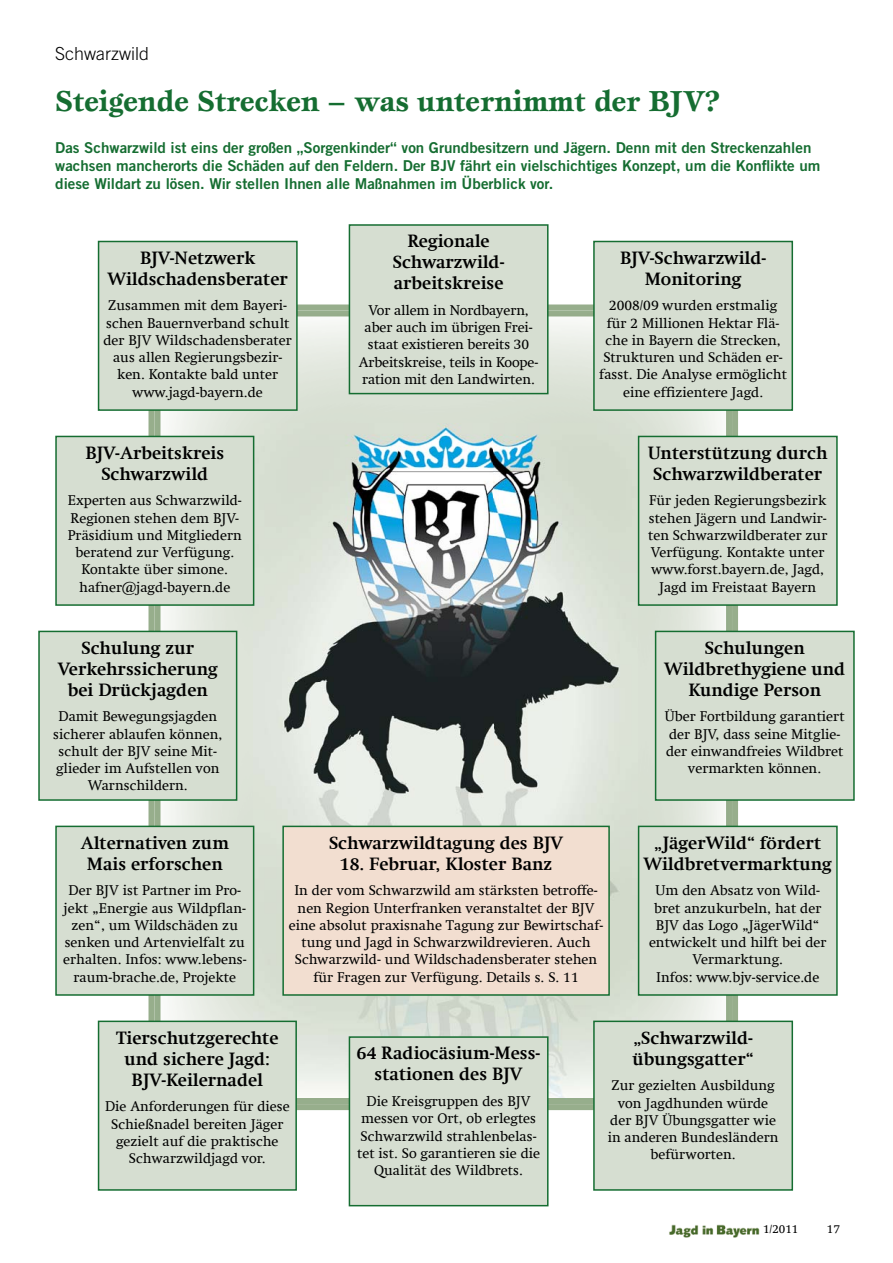
<style>
.page{position:relative;width:893px;height:1263px;background:#fff}
.page>*{position:absolute;margin:0;border:0;box-sizing:border-box;transform-origin:0 0}
.t1{font:700 30px "Esprit Std";letter-spacing:-.01em;color:#156d31}
.t2{font:700 18px/21px "Swift Com";color:#000;text-align:center}
.t3{font:300 18px "Trade Gothic LT Std";color:#000}
.t4{font:15px/18px "Trade Gothic LT Std Bd 2";color:#156d31}
.t5{font:14.25px/17.2px "Swift Com";color:#000;text-align:center}
.t6{font:12px "Swift Com";color:#000}
</style>
<div class="page">
<img style="left:669px;top:1224px;width:91px;height:14px">
<img style="left:207px;top:606px;width:47px;height:414px">
<img style="left:637px;top:472px;width:42px;height:548px">
<img style="left:298px;top:310px;width:295px;height:53px">
<img style="left:154px;top:411px;width:53px;height:609px">
<img style="left:679px;top:411px;width:53px;height:609px">
<img style="left:254px;top:423px;width:383px;height:681px">
<div style="left:99px;top:241px;width:198px;height:169px;background:#d6ded1"></div>
<div style="left:98px;top:241px;width:200px;height:170px;border:2px solid #156d31"></div>
<div style="left:594px;top:241px;width:198px;height:169px;background:#d6ded1"></div>
<div style="left:593px;top:241px;width:200px;height:170px;border:2px solid #156d31"></div>
<div style="left:349px;top:225px;width:199px;height:169px;background:#d6ded1"></div>
<div style="left:349px;top:224px;width:200px;height:170px;border:2px solid #156d31"></div>
<div style="left:639px;top:436px;width:198px;height:169px;background:#d6ded1"></div>
<div style="left:638px;top:436px;width:200px;height:170px;border:2px solid #156d31"></div>
<div style="left:56px;top:436px;width:198px;height:169px;background:#d6ded1"></div>
<div style="left:55px;top:436px;width:199px;height:170px;border:2px solid #156d31"></div>
<div style="left:39px;top:631px;width:198px;height:169px;background:#d6ded1"></div>
<div style="left:38px;top:631px;width:199px;height:170px;border:2px solid #156d31"></div>
<div style="left:656px;top:631px;width:198px;height:169px;background:#d6ded1"></div>
<div style="left:655px;top:631px;width:200px;height:170px;border:2px solid #156d31"></div>
<div style="left:56px;top:826px;width:198px;height:169px;background:#d6ded1"></div>
<div style="left:55px;top:826px;width:199px;height:170px;border:2px solid #156d31"></div>
<div style="left:639px;top:826px;width:198px;height:169px;background:#d6ded1"></div>
<div style="left:638px;top:826px;width:200px;height:170px;border:2px solid #156d31"></div>
<div style="left:99px;top:1021px;width:197px;height:169px;background:#d6ded1"></div>
<div style="left:98px;top:1020px;width:199px;height:171px;border:2px solid #156d31"></div>
<div style="left:594px;top:1021px;width:198px;height:169px;background:#d6ded1"></div>
<div style="left:593px;top:1020px;width:200px;height:171px;border:2px solid #156d31"></div>
<div style="left:349px;top:1037px;width:199px;height:169px;background:#d6ded1"></div>
<div style="left:349px;top:1036px;width:200px;height:170px;border:2px solid #156d31"></div>
<div style="left:283px;top:826px;width:326px;height:169px;background:#f2ded0"></div>
<div style="left:282px;top:826px;width:328px;height:170px;border:2px solid #156d31"></div>
<p class="t3" style="left:55px;top:43px;width:96px">Schwarzwild</p>
<h1 class="t1" style="left:55px;top:82px;width:666px">Steigende Strecken – was unternimmt der BJV?</h1>
<p class="t4" style="left:55px;top:138px;width:767px">Das Schwarzwild ist eins der großen „Sorgenkinder“ von Grundbesitzern und Jägern. Denn mit den Streckenzahlen wachsen mancherorts die Schäden auf den Feldern. Der BJV fährt ein vielschichtiges Konzept, um die Konflikte um diese Wildart zu lösen. Wir stellen Ihnen alle Maßnahmen im Überblick vor.</p>
<p class="t2" style="left:108px;top:247px;width:182px">BJV-Netzwerk<br>Wildschadensberater</p>
<p class="t5" style="left:104px;top:297px;width:190px">Zusammen mit dem Bayeri&shy;schen Bauernverband schult der BJV Wildschadensberater aus allen Regierungsbezir&shy;ken. Kontakte bald unter www.jagd-bayern.de</p>
<p class="t2" style="left:85px;top:442px;width:140px">BJV-Arbeitskreis<br>Schwarzwild</p>
<p class="t5" style="left:68px;top:492px;width:176px">Experten aus Schwarzwild-<br>Regionen stehen dem BJV-<br>Präsidium und Mitgliedern beratend zur Verfügung.<br>Kontakte über simone. hafner@jagd-bayern.de</p>
<p class="t2" style="left:58px;top:637px;width:162px">Schulung zur<br>Verkehrssicherung bei Drückjagden</p>
<p class="t5" style="left:53px;top:708px;width:171px">Damit Bewegungsjagden sicherer ablaufen können, schult der BJV seine Mit&shy;glieder im Aufstellen von<br>Warnschildern.</p>
<p class="t2" style="left:393px;top:230px;width:113px">Regionale<br>Schwarzwild&shy;arbeitskreise</p>
<p class="t5" style="left:359px;top:301px;width:181px">Vor allem in Nordbayern, aber auch im übrigen Frei&shy;staat existieren bereits 30<br>Arbeitskreise, teils in Koope&shy;ration mit den Landwirten.</p>
<p class="t2" style="left:620px;top:247px;width:148px">BJV-Schwarzwild-<br>Monitoring</p>
<p class="t5" style="left:599px;top:297px;width:189px">2008/09 wurden erstmalig für 2 Millionen Hektar Flä&shy;che in Bayern die Strecken,<br>Strukturen und Schäden er&shy;fasst. Die Analyse ermöglicht eine effizientere Jagd.</p>
<p class="t2" style="left:648px;top:442px;width:181px;text-align:left">Unterstützung durch<br>Schwarzwildberater</p>
<p class="t5" style="left:648px;top:492px;width:181px">Für jeden Regierungsbezirk stehen Jägern und Landwir&shy;ten Schwarzwildberater zur<br>Verfügung. Kontakte unter www.forst.bayern.de, Jagd,<br>Jagd im Freistaat Bayern</p>
<p class="t2" style="left:664px;top:637px;width:183px">Schulungen<br>Wildbrethygiene und<br>Kundige Person</p>
<p class="t5" style="left:665px;top:708px;width:181px">Über Fortbildung garantiert der BJV, dass seine Mitglie&shy;der einwandfreies Wildbret vermarkten können.</p>
<p class="t2" style="left:81px;top:832px;width:150px">Alternativen zum<br>Mais erforschen</p>
<p class="t5" style="left:63px;top:882px;width:185px">Der BJV ist Partner im Pro&shy;jekt „Energie aus Wildpflan&shy;zen“, um Wildschäden zu senken und Artenvielfalt zu erhalten. Infos: www.lebens&shy;raum-brache.de, Projekte</p>
<p class="t2" style="left:329px;top:832px;width:236px">Schwarzwildtagung des BJV</p>
<p class="t2" style="left:340px;top:853px;width:214px">18. Februar, Kloster Banz</p>
<p class="t5" style="left:289px;top:882px;width:316px">In der vom Schwarzwild am stärksten betroffe&shy;nen Region Unterfranken veranstaltet der BJV eine absolut praxisnahe Tagung zur Bewirtschaf&shy;tung und Jagd in Schwarzwildrevieren. Auch Schwarzwild- und Wildschadensberater stehen für Fragen zur Verfügung. Details s. S. 11</p>
<p class="t2" style="left:644px;top:832px;width:190px">„JägerWild“ fördert<br>Wildbretvermarktung</p>
<p class="t5" style="left:649px;top:882px;width:179px">Um den Absatz von Wild&shy;bret anzukurbeln, hat der<br>BJV das Logo „JägerWild“ entwickelt und hilft bei der<br>Vermarktung.<br>Infos: www.bjv-service.de</p>
<p class="t2" style="left:116px;top:1027px;width:164px">Tierschutzgerechte und sichere Jagd:<br>BJV-Keilernadel</p>
<p class="t5" style="left:105px;top:1098px;width:186px">Die Anforderungen für diese<br>Schießnadel bereiten Jäger gezielt auf die praktische<br>Schwarzwildjagd vor.</p>
<p class="t2" style="left:357px;top:1042px;width:185px">64 Radiocäsium-Mess&shy;stationen des BJV</p>
<p class="t5" style="left:357px;top:1092px;width:185px">Die Kreisgruppen des BJV messen vor Ort, ob erlegtes<br>Schwarzwild strahlenbelas&shy;tet ist. So garantieren sie die<br>Qualität des Wildbrets.</p>
<p class="t2" style="left:633px;top:1027px;width:123px;text-align:left">„Schwarzwild&shy;übungsgatter“</p>
<p class="t5" style="left:608px;top:1077px;width:172px">Zur gezielten Ausbildung von Jagdhunden würde der BJV Übungsgatter wie in anderen Bundesländern befürworten.</p>
<p class="t6" style="left:763px;top:1222px;width:37px">1/2011</p>
<p class="t6" style="left:827px;top:1222px;width:15px">17</p>
</div>
